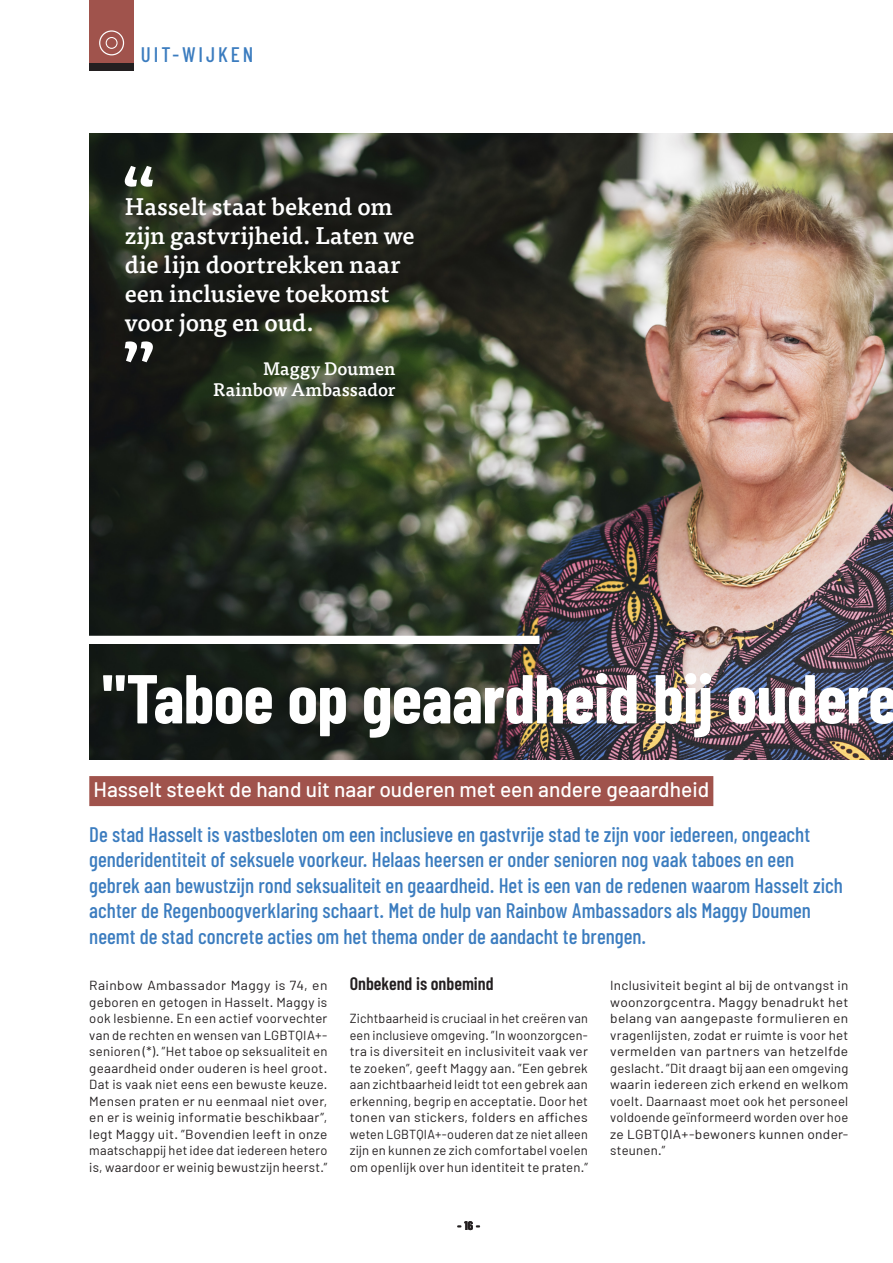
<style>
.page{position:relative;width:893px;height:1263px;background:#fff}
.page>*{position:absolute;margin:0;border:0;box-sizing:border-box;transform-origin:0 0}
.Titel_-_niveau_1_-_5{font:700 69px "Barlow Condensed";letter-spacing:-.01em;color:#fff}
.Quote_Klein{font:500 24px/28.8px "Tisa Pro";letter-spacing:-.005em;color:#fff}
.Inleiding_lichte_kle{font:500 21px/25.5px "Barlow Condensed";color:#3b7cbf}
.Ondertitel_-_gekleur{font:500 21px "Barlow";color:#fff}
.Themanaam{font:500 21px "Barlow Condensed";letter-spacing:.14em;color:#3b7cbf}
.Quote_Klein-2{font:500 18px "Tisa Pro";letter-spacing:.005em;color:#fff}
.Tussentitel{font:600 18px "Barlow Condensed";color:#231f20}
.Brood_uitgelijnd{font:13.2px/16.5px "Barlow";letter-spacing:.015em;color:#231f20;text-align:justify;scale:1.05 1}
.Brood_uitgelijnd-2{font:13.2px/16.5px "Barlow";letter-spacing:.015em;color:#231f20;text-align:justify;scale:.96 1}
.Brood_uitgelijnd-3{font:13.2px/16.5px "Barlow";letter-spacing:.015em;color:#231f20;text-align:justify}
.t1{font:700 12px "Barlow Condensed";color:#231f20}
</style>
<div class="page">
<img style="left:89px;top:134px;width:804px;height:625px">
<svg style="left:123px;top:166px;width:30px;height:21px"></svg>
<svg style="left:125px;top:341px;width:30px;height:21px"></svg>
<div style="left:86px;top:636px;width:453px;height:8px;background:#fff"></div>
<div style="left:89px;top:776px;width:624px;height:30px;background:#a0534c"></div>
<div style="left:89px;top:62px;width:45px;height:8px;background:#231f20"></div>
<div style="left:89px;top:0;width:45px;height:62px;background:#a0534c"></div>
<svg style="left:99px;top:30px;width:25px;height:25px"></svg>
<p class="Themanaam" style="left:141px;top:42px;width:114px">UIT-WIJKEN</p>
<p class="Quote_Klein" style="left:125px;top:191px;width:292px">Hasselt staat bekend om zijn gastvrijheid. Laten we die lijn doortrekken naar een inclusieve toekomst voor jong en oud.</p>
<p class="Quote_Klein-2" style="left:263px;top:354px;width:134px">Maggy Doumen</p>
<p class="Quote_Klein-2" style="left:213px;top:376px;width:184px">Rainbow Ambassador</p>
<p class="Titel_-_niveau_1_-_5" style="left:102px;top:656px;width:798px">"Taboe op geaardheid bij oudere</p>
<p class="Ondertitel_-_gekleur" style="left:93px;top:776px;width:617px">Hasselt steekt de hand uit naar ouderen met een andere geaardheid</p>
<p class="Inleiding_lichte_kle" style="left:89px;top:821px;width:755px">De stad Hasselt is vastbesloten om een inclusieve en gastvrije stad te zijn voor iedereen, ongeacht genderidentiteit of seksuele voorkeur. Helaas heersen er onder senioren nog vaak taboes en een gebrek aan bewustzijn rond seksualiteit en geaardheid. Het is een van de redenen waarom Hasselt zich achter de Regenboogverklaring schaart. Met de hulp van Rainbow Ambassadors als Maggy Doumen neemt de stad concrete acties om het thema onder de aandacht te brengen.</p>
<p class="Brood_uitgelijnd" style="left:89px;top:977px;width:228px">Rainbow Ambassador Maggy is 74, en geboren en getogen in Hasselt. Maggy is ook lesbienne. En een actief voorvechter van de rechten en wensen van LGBTQIA+- senioren (*). ”Het taboe op seksualiteit en geaardheid onder ouderen is heel groot.<br>Dat is vaak niet eens een bewuste keuze.<br>Mensen praten er nu eenmaal niet over, en er is weinig informatie beschikbaar”, legt Maggy uit. ”Bovendien leeft in onze maatschappij het idee dat iedereen hetero is, waardoor er weinig bewustzijn heerst.”</p>
<p class="Tussentitel" style="left:350px;top:972px;width:145px">Onbekend is onbemind</p>
<p class="Brood_uitgelijnd-3" style="left:610px;top:977px;width:240px">Inclusiviteit begint al bij de ontvangst in woonzorgcentra. Maggy benadrukt het belang van aangepaste formulieren en vragenlijsten, zodat er ruimte is voor het vermelden van partners van hetzelfde geslacht. ”Dit draagt bij aan een omgeving waarin iedereen zich erkend en welkom voelt. Daarnaast moet ook het personeel voldoende geïnformeerd worden over hoe ze LGBTQIA+-bewoners kunnen onder&shy;steunen.”</p>
<p class="Brood_uitgelijnd-2" style="left:350px;top:1010px;width:250px">Zichtbaarheid is cruciaal in het creëren van een inclusieve omgeving. ”In woonzorgcen&shy;tra is diversiteit en inclusiviteit vaak ver te zoeken”, geeft Maggy aan. ”Een gebrek aan zichtbaarheid leidt tot een gebrek aan erkenning, begrip en acceptatie. Door het tonen van stickers, folders en affiches weten LGBTQIA+-ouderen dat ze niet alleen zijn en kunnen ze zich comfortabel voelen om openlijk over hun identiteit te praten.”</p>
<p class="t1" style="left:458px;top:1218px;width:24px">- 16 -</p>
</div>
